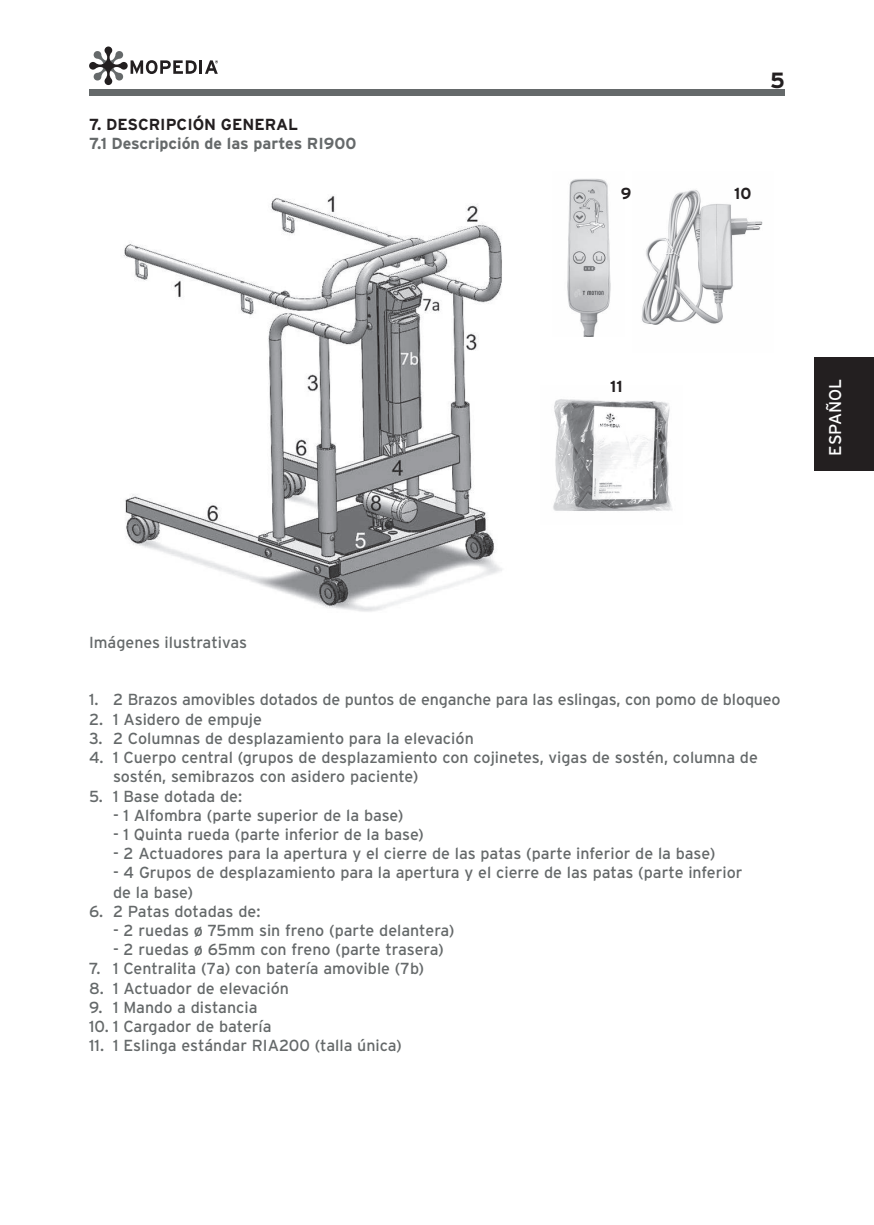
<style>
.page{position:relative;width:874px;height:1225px;background:#fff}
.page>*{position:absolute;margin:0;border:0;box-sizing:border-box;transform-origin:0 0}
.t1{font:700 22px "Interstate";color:#231f20}
.t2{font:17px "Interstate";color:#fff}
.t3{font:16px/19.2px "Interstate";color:#65696a}
.t4{font:700 16px "Interstate";color:#65696a}
.t5{font:700 16px "Interstate";color:#231f20}
</style>
<div class="page">
<div style="left:89px;top:89px;width:695px;height:7px;background:#65696a"></div>
<svg style="left:89px;top:46px;width:107px;height:39px"></svg>
<hr style="left:199px;top:60px;width:3px;height:14px;background:#231f20">
<svg style="left:205px;top:60px;width:13px;height:14px"></svg>
<div style="left:813px;top:357px;width:60px;height:114px;background:#231f20"></div>
<img style="left:123px;top:195px;width:379px;height:417px">
<img style="left:567px;top:179px;width:44px;height:157px">
<img style="left:553px;top:399px;width:120px;height:112px">
<img style="left:641px;top:190px;width:122px;height:135px">
<p class="t5" style="left:89px;top:115px;width:210px">7. DESCRIPCIÓN GENERAL</p>
<p class="t4" style="left:89px;top:134px;width:269px">7.1 Descripción de las partes RI900</p>
<h1 class="t1" style="left:769px;top:66px;width:16px">5</h1>
<p class="t5" style="left:620px;top:184px;width:12px">9</p>
<p class="t5" style="left:734px;top:184px;width:19px">10</p>
<p class="t5" style="left:610px;top:376px;width:14px">11</p>
<p class="t2" style="left:824px;top:455px;width:79px;rotate:-90deg">ESPAÑOL</p>
<p class="t3" style="left:89px;top:632px;width:159px">Imágenes ilustrativas</p>
<p class="t3" style="left:89px;top:690px;width:692px">1. 2 Brazos amovibles dotados de puntos de enganche para las eslingas, con pomo de bloqueo</p>
<p class="t3" style="left:89px;top:709px;width:174px">2. 1 Asidero de empuje</p>
<p class="t3" style="left:89px;top:728px;width:386px">3. 2 Columnas de desplazamiento para la elevación</p>
<p class="t3" style="left:113px;top:747px;width:646px;text-indent:-24px">4. 1 Cuerpo central (grupos de desplazamiento con cojinetes, vigas de sostén, columna de sostén, semibrazos con asidero paciente)</p>
<p class="t3" style="left:89px;top:786px;width:154px">5. 1 Base dotada de:</p>
<p class="t3" style="left:113px;top:805px;width:292px">- 1 Alfombra (parte superior de la base)</p>
<p class="t3" style="left:113px;top:824px;width:312px">- 1 Quinta rueda (parte inferior de la base)</p>
<p class="t3" style="left:113px;top:843px;width:603px">- 2 Actuadores para la apertura y el cierre de las patas (parte inferior de la base)</p>
<p class="t3" style="left:113px;top:863px;width:630px">- 4 Grupos de desplazamiento para la apertura y el cierre de las patas (parte inferior de la base)</p>
<p class="t3" style="left:89px;top:901px;width:173px">6. 2 Patas dotadas de:</p>
<p class="t3" style="left:113px;top:920px;width:343px">- 2 ruedas ø 75mm sin freno (parte delantera)</p>
<p class="t3" style="left:113px;top:939px;width:332px">- 2 ruedas ø 65mm con freno (parte trasera)</p>
<p class="t3" style="left:89px;top:959px;width:336px">7. 1 Centralita (7a) con batería amovible (7b)</p>
<p class="t3" style="left:89px;top:978px;width:201px">8. 1 Actuador de elevación</p>
<p class="t3" style="left:89px;top:997px;width:170px">9. 1 Mando a distancia</p>
<p class="t3" style="left:89px;top:1016px;width:184px">10. 1 Cargador de batería</p>
<p class="t3" style="left:89px;top:1035px;width:314px">11. 1 Eslinga estándar RIA200 (talla única)</p>
</div>
